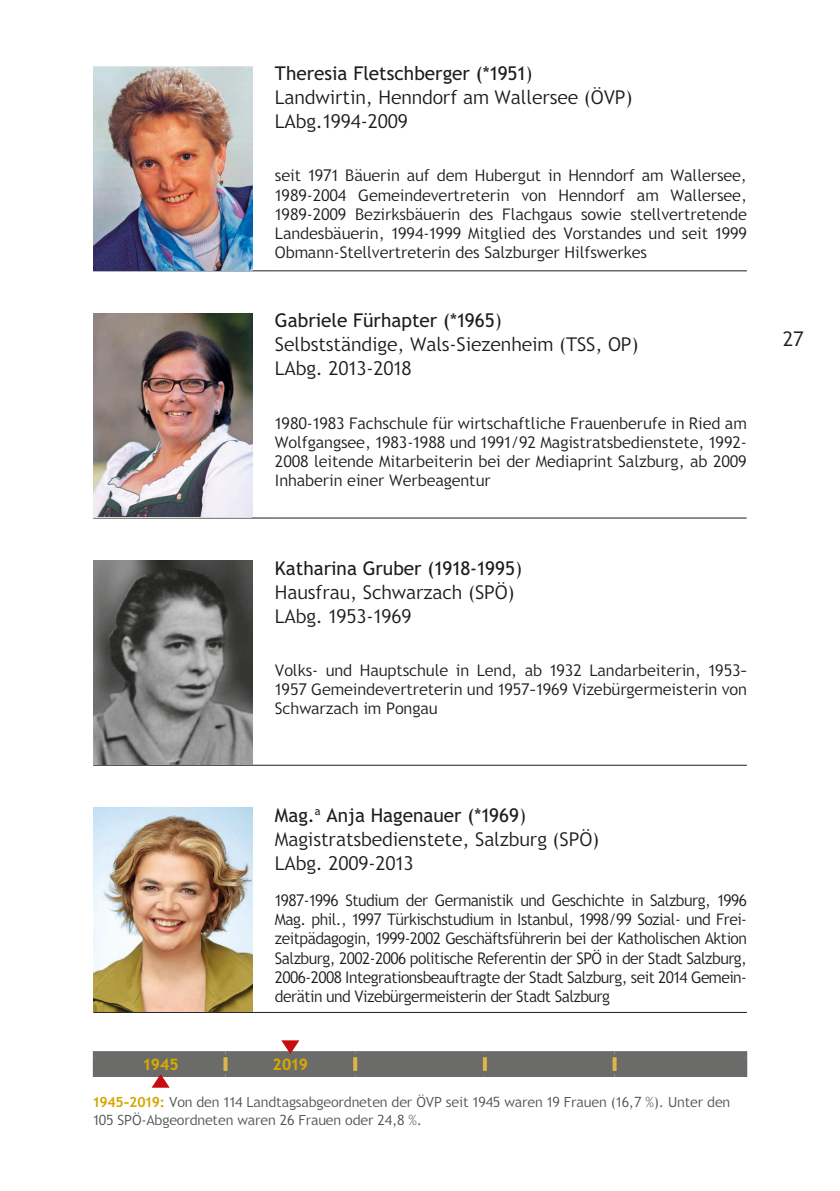
<style>
.page{position:relative;width:840px;height:1191px;background:#fff}
.page>*{position:absolute;margin:0;border:0;box-sizing:border-box;transform-origin:0 0}
.t1{font:300 20px "Trebuchet SBG2";color:#1d1d1b}
.Info_Person{font:300 19px/24px "Trebuchet SBG2";color:#1d1d1b}
.Biografie{font:300 16px/19.2px "Trebuchet SBG2";color:#1d1d1b;text-align:justify}
.Biografie-2{font:300 16px/19.2px "Trebuchet SBG2";color:#1d1d1b;text-align:justify;scale:.96 1}
.FT_7pt__Bildtext{font:900 16px "Trebuchet SBG2";color:#d5a702}
.Zeitleiste{font:300 14px/18px "Trebuchet SBG2";letter-spacing:-.005em;color:#525251}
.s1{font-weight:400}
.s2{font-weight:700;color:#d5a702}
</style>
<div class="page">
<hr style="left:93px;top:270px;width:182px;height:1px;background:#1d1d1b">
<hr style="left:275px;top:270px;width:471px;height:1px;background:#1d1d1b">
<img style="left:93px;top:66px;width:159px;height:204px">
<hr style="left:93px;top:517px;width:182px;height:1px;background:#1d1d1b">
<hr style="left:275px;top:517px;width:471px;height:1px;background:#1d1d1b">
<img style="left:93px;top:313px;width:159px;height:203px">
<hr style="left:93px;top:764px;width:182px;height:1px;background:#1d1d1b">
<hr style="left:275px;top:764px;width:471px;height:1px;background:#1d1d1b">
<img style="left:93px;top:560px;width:159px;height:204px">
<hr style="left:93px;top:1012px;width:182px;height:1px;background:#1d1d1b">
<hr style="left:275px;top:1012px;width:471px;height:1px;background:#1d1d1b">
<img style="left:93px;top:807px;width:159px;height:205px">
<div style="left:93px;top:1051px;width:132px;height:6px;background:#6b6b6a"></div>
<div style="left:93px;top:1057px;width:6px;height:14px;background:#6b6b6a"></div>
<div style="left:614px;top:1051px;width:132px;height:6px;background:#6b6b6a"></div>
<div style="left:740px;top:1057px;width:6px;height:14px;background:#6b6b6a"></div>
<div style="left:93px;top:1071px;width:132px;height:6px;background:#6b6b6a"></div>
<div style="left:614px;top:1071px;width:132px;height:6px;background:#6b6b6a"></div>
<svg style="left:96px;top:1040px;width:647px;height:47px"></svg>
<p class="Info_Person" style="left:275px;top:62px;width:359px"><span class="s1">Theresia Fletschberger (*1951</span>)<br>Landwirtin, Henndorf am Wallersee (ÖVP)<br>LAbg.1994-2009</p>
<p class="Biografie" style="left:275px;top:166px;width:473px">seit 1971 Bäuerin auf dem Hubergut in Henndorf am Wallersee, 1989-2004 Gemeindevertreterin von Henndorf am Wallersee, 1989-2009 Bezirksbäuerin des Flachgaus sowie stellvertretende Landesbäuerin, 1994-1999 Mitglied des Vorstandes und seit 1999<br>Obmann-Stellvertreterin des Salzburger Hilfswerkes</p>
<p class="Info_Person" style="left:275px;top:309px;width:365px"><span class="s1">Gabriele Fürhapter (*1965</span>)<br>Selbstständige, Wals-Siezenheim (TSS, OP)<br>LAbg. 2013-2018</p>
<p class="Biografie" style="left:275px;top:413px;width:473px">1980-1983 Fachschule für wirtschaftliche Frauenberufe in Ried am Wolfgangsee, 1983-1988 und 1991/92 Magistratsbedienstete, 1992- 2008 leitende Mitarbeiterin bei der Mediaprint Salzburg, ab 2009<br>Inhaberin einer Werbeagentur</p>
<p class="Info_Person" style="left:275px;top:556px;width:248px"><span class="s1">Katharina Gruber (1918-1995</span>)<br>Hausfrau, Schwarzach (SPÖ)<br>LAbg. 1953-1969</p>
<p class="Biografie" style="left:275px;top:660px;width:473px">Volks- und Hauptschule in Lend, ab 1932 Landarbeiterin, 1953– 1957 Gemeindevertreterin und 1957–1969 Vizebürgermeisterin von Schwarzach im Pongau</p>
<p class="Info_Person" style="left:275px;top:803px;width:325px"><span class="s1">Mag.</span><sup>a</sup> <span class="s1">Anja Hagenauer (*1969</span>)<br>Magistratsbedienstete, Salzburg (SPÖ)<br>LAbg. 2009-2013</p>
<p class="Biografie-2" style="left:275px;top:891px;width:493px">1987-1996 Studium der Germanistik und Geschichte in Salzburg, 1996<br>Mag. phil., 1997 Türkischstudium in Istanbul, 1998/99 Sozial- und Frei&shy;zeitpädagogin, 1999-2002 Geschäftsführerin bei der Katholischen Aktion Salzburg, 2002-2006 politische Referentin der SPÖ in der Stadt Salzburg, 2006-2008 Integrationsbeauftragte der Stadt Salzburg, seit 2014 Gemein&shy;derätin und Vizebürgermeisterin der Stadt Salzburg</p>
<p class="FT_7pt__Bildtext" style="left:143px;top:1054px;width:37px">1945</p>
<p class="FT_7pt__Bildtext" style="left:272px;top:1054px;width:37px">2019</p>
<p class="Zeitleiste" style="left:93px;top:1093px;width:638px"><span class="s2">1945–2019:</span> Von den 114 Landtagsabgeordneten der ÖVP seit 1945 waren 19 Frauen (16,7 %). Unter den<br>105 SPÖ-Abgeordneten waren 26 Frauen oder 24,8 %.</p>
<p class="t1" style="left:782px;top:326px;width:22px">27</p>
</div>
